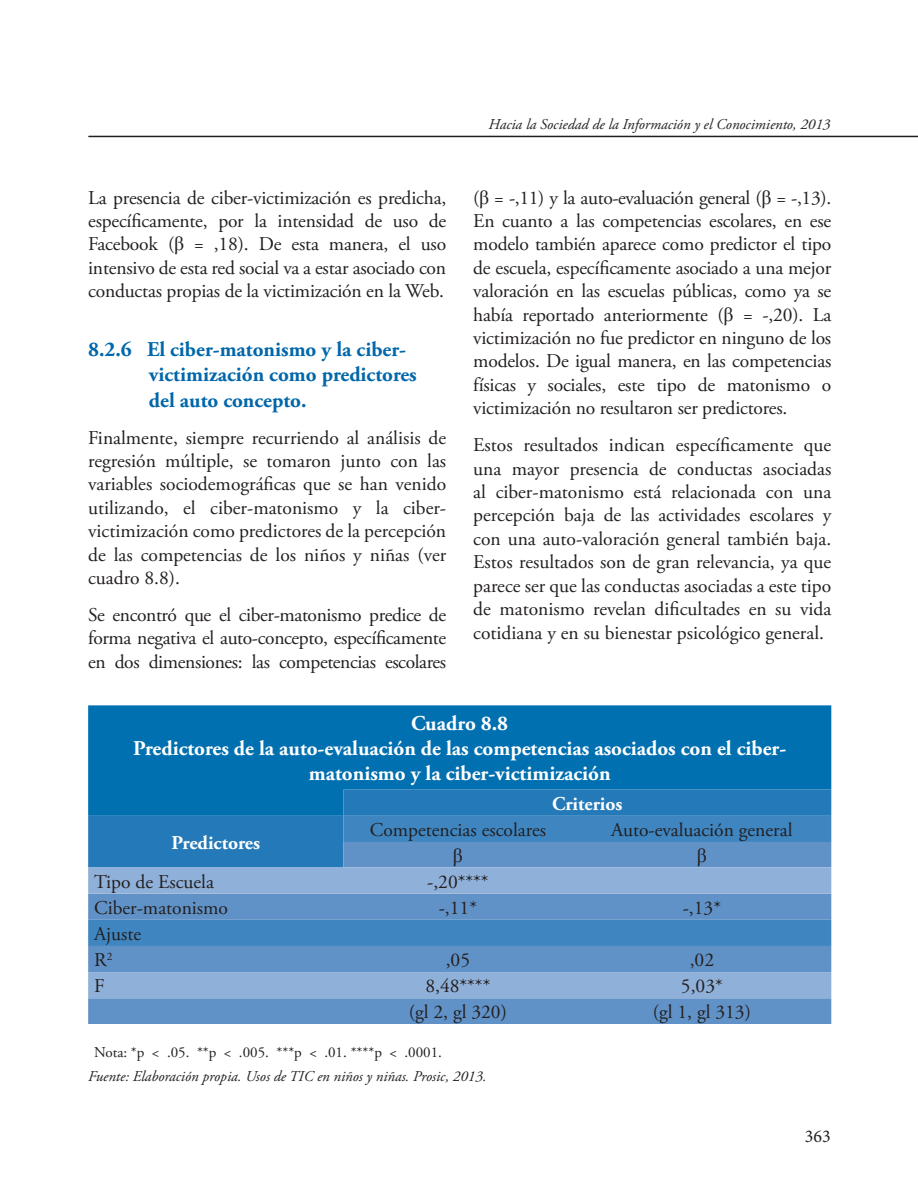
<style>
.page{position:relative;width:918px;height:1188px;background:#fff}
.page>*{position:absolute;margin:0;border:0;box-sizing:border-box;transform-origin:0 0}
.t1{font:700 21px/25.2px "Adobe Garamond Pro";color:#fff;text-align:center}
.t2{font:700 21px/25.2px "Adobe Garamond Pro";color:#0067aa}
.t3{font:19.5px/23.4px "Adobe Garamond Pro";color:#231f20;text-align:justify}
.t4{font:700 19.5px "Adobe Garamond Pro";color:#fff}
.t5{font:19.5px "Times New Roman";color:#231f20}
.t6{font:18px "Minion Pro";color:#231f20}
.t7{font:italic 15px "Adobe Garamond Pro";color:#231f20}
.t8{font:15px "Adobe Garamond Pro";color:#231f20}
.s1{font-family:"Times New Roman"}
</style>
<div class="page">
<hr style="left:89px;top:136px;width:828px;height:1px;background:#231f20">
<div style="left:88px;top:705px;width:743px;height:84px;background:#0070b1"></div>
<svg style="left:88px;top:789px;width:743px;height:26px;background:#1877b5"></svg>
<svg style="left:88px;top:815px;width:743px;height:26px;background:#3681bd"></svg>
<svg style="left:88px;top:841px;width:743px;height:183px;background:#578ec4"></svg>
<svg style="left:88px;top:867px;width:743px;height:131px;background:#6d9bcc"></svg>
<p class="t3" style="left:88px;top:186px;width:359px">La presencia de ciber-victimización es predicha, específicamente, por la intensidad de uso de Facebook (<span class="s1">β</span> = ,18). De esta manera, el uso intensivo de esta red social va a estar asociado con conductas propias de la victimización en la Web.</p>
<p class="t2" style="left:149px;top:337px;width:269px;text-indent:-61px">8.2.6 El ciber-matonismo y la ciber&shy;victimización como predictores del auto concepto.</p>
<p class="t3" style="left:88px;top:426px;width:359px">Finalmente, siempre recurriendo al análisis de regresión múltiple, se tomaron junto con las variables sociodemográficas que se han venido utilizando, el ciber-matonismo y la ciber&shy;victimización como predictores de la percepción de las competencias de los niños y niñas (ver cuadro 8.8).</p>
<p class="t3" style="left:88px;top:603px;width:359px">Se encontró que el ciber-matonismo predice de forma negativa el auto-concepto, específicamente en dos dimensiones: las competencias escolares</p>
<p class="t7" style="left:488px;top:115px;width:343px">Hacia la Sociedad de la Información y el Conocimiento, 2013</p>
<p class="t3" style="left:473px;top:186px;width:359px">(<span class="s1">β</span> = -,11) y la auto-evaluación general (<span class="s1">β</span> = -,13).<br>En cuanto a las competencias escolares, en ese modelo también aparece como predictor el tipo de escuela, específicamente asociado a una mejor valoración en las escuelas públicas, como ya se había reportado anteriormente (<span class="s1">β</span> = -,20). La victimización no fue predictor en ninguno de los modelos. De igual manera, en las competencias físicas y sociales, este tipo de matonismo o victimización no resultaron ser predictores.</p>
<p class="t3" style="left:473px;top:434px;width:359px">Estos resultados indican específicamente que una mayor presencia de conductas asociadas al ciber-matonismo está relacionada con una percepción baja de las actividades escolares y con una auto-valoración general también baja.<br>Estos resultados son de gran relevancia, ya que parece ser que las conductas asociadas a este tipo de matonismo revelan dificultades en su vida cotidiana y en su bienestar psicológico general.</p>
<p class="t1" style="left:133px;top:711px;width:654px">Cuadro 8.8<br>Predictores de la auto-evaluación de las competencias asociados con el ciber&shy;matonismo y la ciber-victimización</p>
<p class="t4" style="left:552px;top:792px;width:72px">Criterios</p>
<p class="t4" style="left:171px;top:831px;width:90px">Predictores</p>
<p class="t3" style="left:369px;top:818px;width:178px">Competencias escolares</p>
<p class="t3" style="left:611px;top:818px;width:183px">Auto-evaluación general</p>
<p class="t5" style="left:453px;top:841px;width:11px">β</p>
<p class="t5" style="left:696px;top:841px;width:11px">β</p>
<p class="t3" style="left:94px;top:870px;width:121px">Tipo de Escuela</p>
<p class="t3" style="left:427px;top:870px;width:63px">-,20****</p>
<p class="t3" style="left:94px;top:896px;width:135px">Ciber-matonismo</p>
<p class="t3" style="left:438px;top:896px;width:40px">-,11*</p>
<p class="t3" style="left:682px;top:896px;width:40px">-,13*</p>
<p class="t3" style="left:94px;top:921px;width:49px;line-height:26.1px">Ajuste<br>R<sup>2</sup></p>
<p class="t3" style="left:445px;top:948px;width:26px">,05</p>
<p class="t3" style="left:689px;top:948px;width:26px">,02</p>
<p class="t3" style="left:94px;top:974px;width:12px">F</p>
<p class="t3" style="left:425px;top:974px;width:66px">8,48****</p>
<p class="t3" style="left:680px;top:974px;width:43px">5,03*</p>
<p class="t3" style="left:409px;top:1001px;width:100px">(gl 2, gl 320)</p>
<p class="t3" style="left:652px;top:1001px;width:100px">(gl 1, gl 313)</p>
<p class="t8" style="left:94px;top:1043px;width:349px">Nota: *p &lt; .05. **p &lt; .005. ***p &lt; .01. ****p &lt; .0001.</p>
<p class="t7" style="left:88px;top:1067px;width:400px">Fuente: Elaboración propia. Usos de TIC en niños y niñas. Prosic, 2013.</p>
<p class="t6" style="left:804px;top:1123px;width:27px">363</p>
</div>
